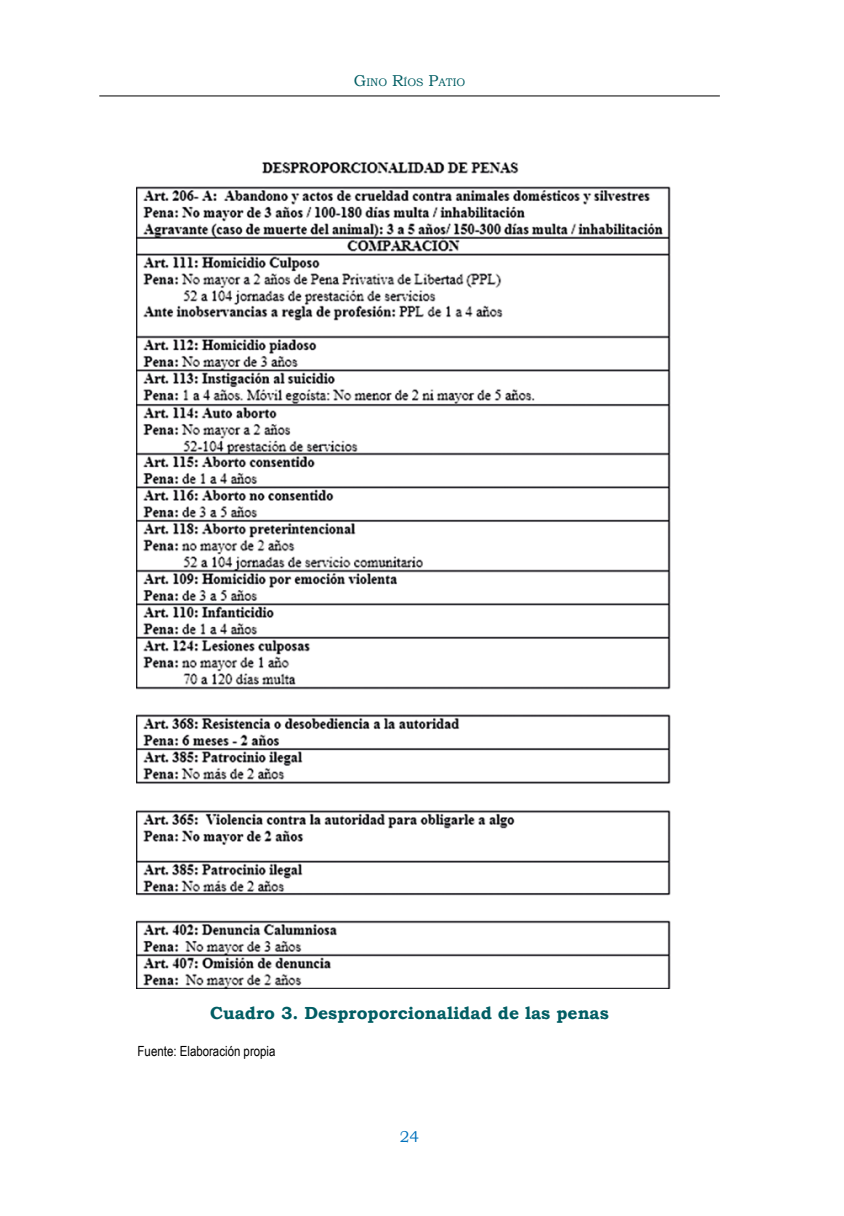
<style>
.page{position:relative;width:844px;height:1216px;background:#fff}
.page>*{position:absolute;margin:0;border:0;box-sizing:border-box;transform-origin:0 0}
.t1{font:700 17.5px "Bookman Old Style";color:#005d63}
.t2{font:15.75px "Bookman Old Style";color:#0071bc}
.t3{font:14px "Arial Narrow";color:#000}
.t4{font:11.03px "Bookman Old Style";color:#005d63}
.s1{font-size:15.75px}
</style>
<div class="page">
<hr style="left:99px;top:95px;width:620px;height:1px;background:#000">
<img style="left:136px;top:162px;width:535px;height:826px">
<p class="t4" style="left:354px;top:75px;width:113px"><span class="s1">G</span>INO <span class="s1">R</span>ÍOS <span class="s1">P</span>ATIO</p>
<p class="t1" style="left:210px;top:1000px;width:400px">Cuadro 3. Desproporcionalidad de las penas</p>
<p class="t3" style="left:138px;top:1040px;width:139px">Fuente: Elaboración propia</p>
<p class="t2" style="left:399px;top:1125px;width:21px">24</p>
</div>
